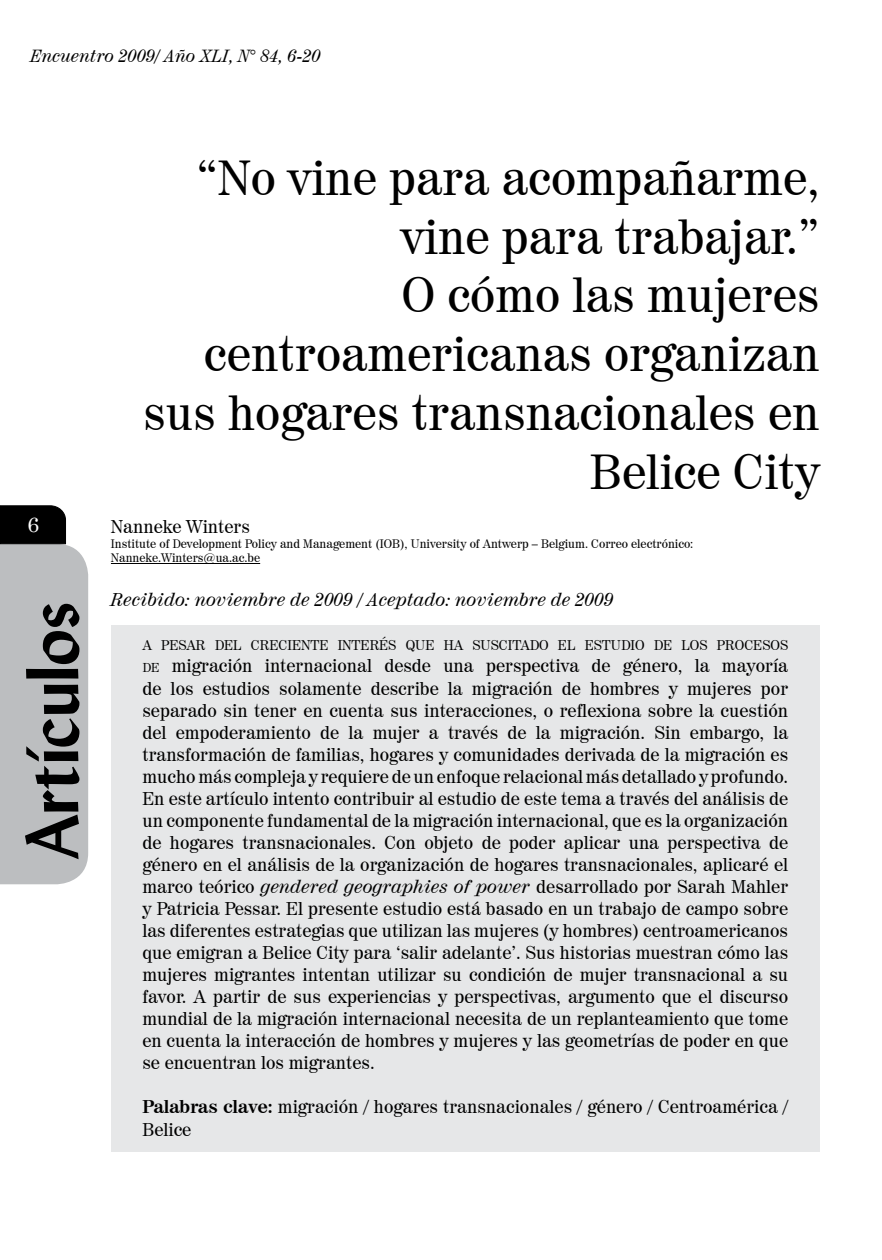
<style>
.page{position:relative;width:882px;height:1260px;background:#fff}
.page>*{position:absolute;margin:0;border:0;box-sizing:border-box;transform-origin:0 0}
.t1{font:700 73.5px "Lydian BT";color:#000}
.t2{font:49px/58.8px "Century 725 BT";color:#000;text-align:right}
.t3{font:21px "Century Schoolbook";color:#fff}
.t4{font:18.38px/22.1px "Century 725 BT";color:#000;text-align:justify}
.t5{font:italic 18.38px "Century 725 BT";color:#000}
.t6{font:italic 17.5px "Century 725 BT";color:#000}
.t7{font:14px "Century 725 BT";color:#000}
.t8{font:12.25px/14.7px "Century 725 BT";color:#000}
.s1{font-size:12.78px}
.s2{font-style:italic}
.s3{font-weight:700}
</style>
<div class="page">
<svg style="left:0;top:505px;width:88px;height:379px;background:#aeb0b2"></svg>
<div style="left:111px;top:625px;width:708px;height:526px;background:#e6e7e8"></div>
<hr style="left:111px;top:563px;width:149px;height:1px;background:#000">
<p class="t6" style="left:30px;top:45px;width:292px">Encuentro 2009/ Año XLI, N° 84, 6-20</p>
<p class="t3" style="left:28px;top:506px;width:13px">6</p>
<h1 class="t1" style="left:7px;top:859px;width:259px;rotate:-90deg">Artículos</h1>
<h2 class="t2" style="left:143px;top:147px;width:678px">“No vine para acompañarme, vine para trabajar.”<br>O cómo las mujeres centroamericanas organizan sus hogares transnacionales en<br>Belice City</h2>
<p class="t4" style="left:111px;top:515px;width:140px">Nanneke Winters</p>
<p class="t8" style="left:111px;top:536px;width:584px">Institute of Development Policy and Management (IOB), University of Antwerp – Belgium. Correo electrónico:<br>Nanneke.Winters@ua.ac.be</p>
<p class="t5" style="left:111px;top:589px;width:504px">Recibido: noviembre de 2009 / Aceptado: noviembre de 2009</p>
<p class="t7" style="left:142px;top:637px;width:25px">A pesar</p>
<p class="t7" style="left:215px;top:637px;width:10px">del</p>
<p class="t7" style="left:251px;top:637px;width:10px">creciente</p>
<p class="t7" style="left:338px;top:637px;width:10px">inter</p>
<p class="t7" style="left:379px;top:637px;width:37px">és que</p>
<p class="t7" style="left:444px;top:637px;width:11px">ha</p>
<p class="t7" style="left:472px;top:637px;width:7px">suscitado</p>
<p class="t7" style="left:558px;top:637px;width:10px">el</p>
<p class="t7" style="left:585px;top:637px;width:10px">estudio</p>
<p class="t7" style="left:654px;top:637px;width:10px">de</p>
<p class="t7" style="left:682px;top:637px;width:10px">los</p>
<p class="t7" style="left:717px;top:637px;width:10px">procesos</p>
<p class="t4" style="left:142px;top:655px;width:647px"><span class="s1">de</span> migración internacional desde una perspectiva de género, la mayoría de los estudios solamente describe la migración de hombres y mujeres por separado sin tener en cuenta sus interacciones, o reflexiona sobre la cuestión del empoderamiento de la mujer a través de la migración. Sin embargo, la transformación de familias, hogares y comunidades derivada de la migración es mucho más compleja y requiere de un enfoque relacional más detallado y profundo.<br>En este artículo intento contribuir al estudio de este tema a través del análisis de un componente fundamental de la migración internacional, que es la organización de hogares transnacionales. Con objeto de poder aplicar una perspectiva de género en el análisis de la organización de hogares transnacionales, aplicaré el marco teórico <span class="s2">gendered geographies of power</span> desarrollado por Sarah Mahler y Patricia Pessar. El presente estudio está basado en un trabajo de campo sobre las diferentes estrategias que utilizan las mujeres (y hombres) centroamericanos que emigran a Belice City para ‘salir adelante’. Sus historias muestran cómo las mujeres migrantes intentan utilizar su condición de mujer transnacional a su favor. A partir de sus experiencias y perspectivas, argumento que el discurso mundial de la migración internacional necesita de un replanteamiento que tome en cuenta la interacción de hombres y mujeres y las geometrías de poder en que se encuentran los migrantes.</p>
<p class="t4" style="left:142px;top:1096px;width:647px"><span class="s3">Palabras clave:</span> migración / hogares transnacionales / género / Centroamérica /<br>Belice</p>
</div>
